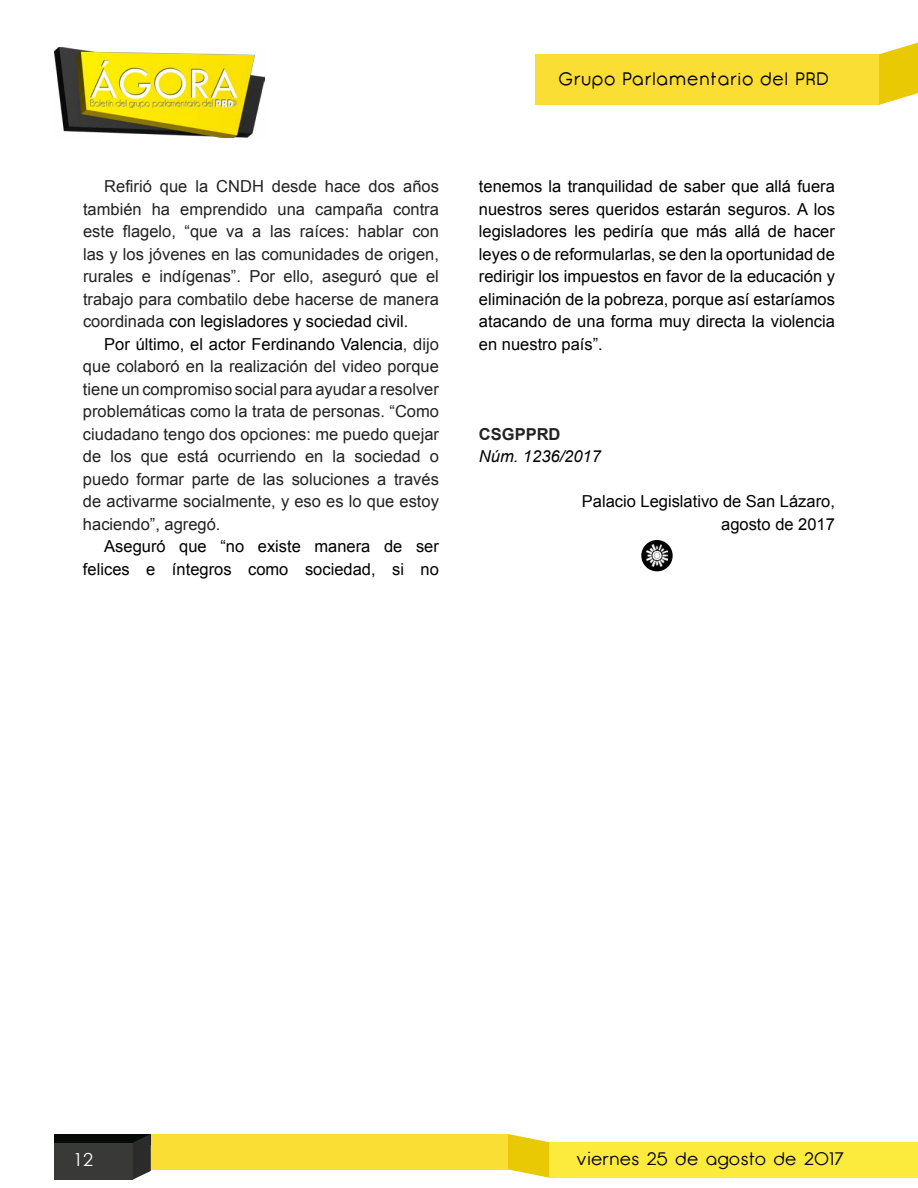
<style>
.page{position:relative;width:918px;height:1188px;background:#fff}
.page>*{position:absolute;margin:0;border:0;box-sizing:border-box;transform-origin:0 0}
.t1{font:18px "Opificio";color:#000}
.t2{font:18px "Opificio Neue";letter-spacing:-.01em;color:#000}
.t3{font:18px "Century Gothic";color:#fff}
.t4{font:16.5px/22.5px "Arial";color:#222;text-align:justify}
.t5{font:16.5px/22.5px "Arial";color:#000;text-align:right}
.t6{font:italic 16.5px "Arial";color:#000}
.t7{font:700 16.5px "Arial";color:#222}
.s1{color:#000}
</style>
<div class="page">
<div style="left:139px;top:1134px;width:369px;height:35px;background:#fade33"></div>
<div style="left:549px;top:1142px;width:369px;height:36px;background:#fceb3d"></div>
<svg style="left:508px;top:1134px;width:41px;height:44px"></svg>
<div style="left:535px;top:54px;width:345px;height:51px;background:#fade33"></div>
<svg style="left:879px;top:43px;width:39px;height:62px"></svg>
<div style="left:54px;top:1134px;width:97px;height:10px;background:#080a0a"></div>
<div style="left:54px;top:1143px;width:79px;height:37px;background:#393938"></div>
<svg style="left:133px;top:1134px;width:18px;height:46px"></svg>
<img style="left:54px;top:48px;width:211px;height:90px">
<svg style="left:641px;top:540px;width:32px;height:31px"></svg>
<img style="left:646px;top:545px;width:22px;height:21px">
<p class="t4" style="left:83px;top:175px;width:358px;text-indent:21px">Refirió que la CNDH desde hace dos años también ha emprendido una campaña contra este flagelo, “que va a las raíces: hablar con las y los jóvenes en las comunidades de origen, rurales e indígenas”. Por ello, aseguró que el trabajo para combatilo debe hacerse de manera coordinada <span class="s1">con legisladores y sociedad civil.</span></p>
<p class="t4" style="left:83px;top:333px;width:358px;text-indent:21px"><span class="s1">Por último, el actor Ferdinando Valencia</span>, dijo que colaboró en la realización del video porque tiene un compromiso social para ayudar a resolver problemáticas como la trata de personas. “Como ciudadano tengo dos opciones: me puedo quejar de los que está ocurriendo en la sociedad o puedo formar parte de las soluciones a través de activarme socialmente, y eso es lo que estoy haciendo”, agregó.</p>
<p class="t5" style="left:83px;top:535px;width:357px">Aseguró que “no existe manera de ser felices e íntegros como sociedad, si no</p>
<p class="t1" style="left:558px;top:67px;width:273px">Grupo Parlamentario del PRD</p>
<p class="t5" style="left:479px;top:175px;width:358px;text-align:justify">tenemos la tranquilidad de saber que allá fuera nuestros seres queridos estarán seguros. A los legisladores les pediría que más allá de hacer leyes o de reformularlas, se den la oportunidad de redirigir los impuestos en favor de la educación y eliminación de la pobreza, porque así estaríamos atacando de una forma muy directa la violencia en nuestro país”.</p>
<p class="t7" style="left:479px;top:423px;width:83px">CSGPPRD</p>
<p class="t6" style="left:479px;top:446px;width:123px">Núm. 1236/2017</p>
<p class="t5" style="left:582px;top:490px;width:255px">Palacio Legislativo de San Lázaro, agosto de 2017</p>
<p class="t3" style="left:73px;top:1148px;width:21px">12</p>
<p class="t2" style="left:576px;top:1146px;width:270px">viernes 25 de agosto de 2017</p>
</div>
